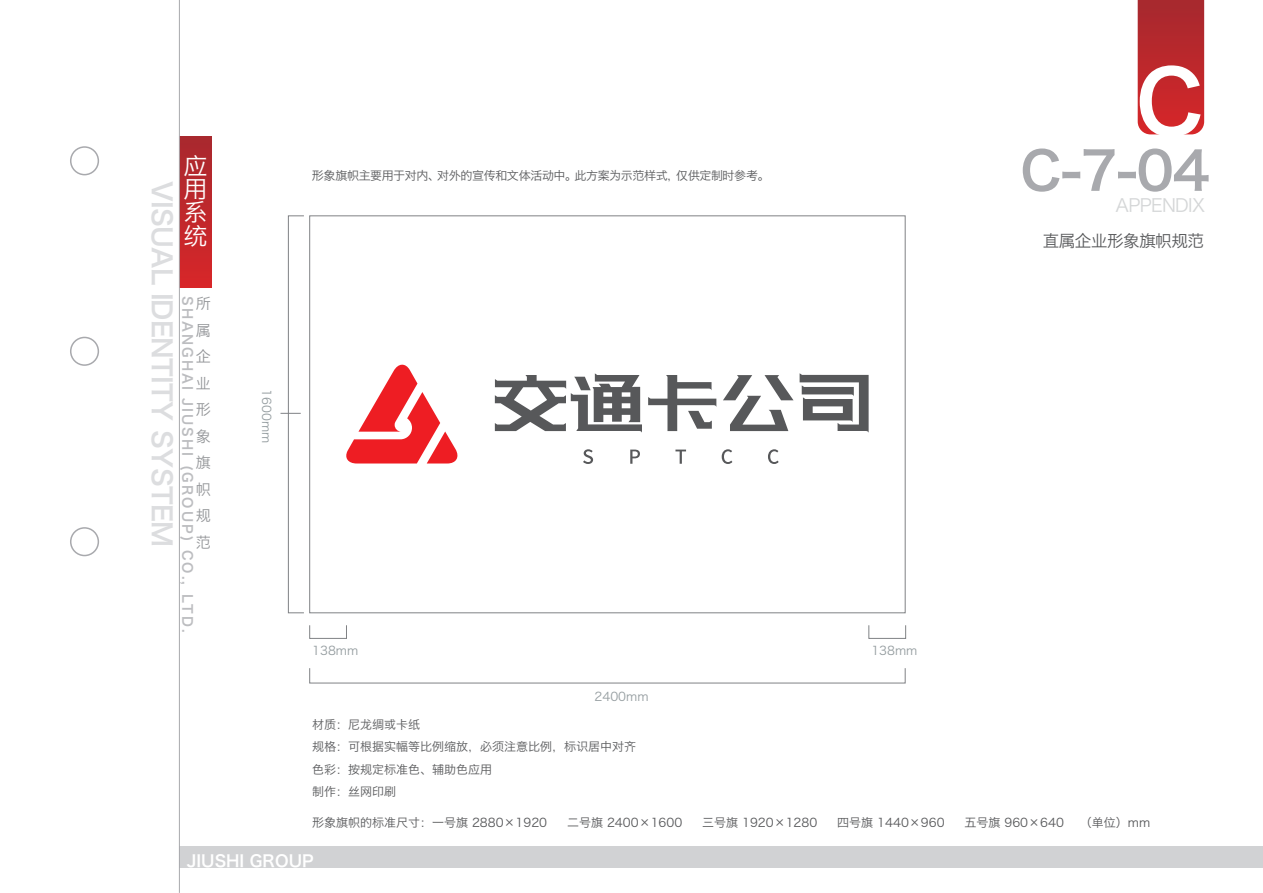
<style>
.page{position:relative;width:1263px;height:893px;background:#fff}
.page>*{position:absolute;margin:0;border:0;box-sizing:border-box;transform-origin:0 0}
.t1{font:86.25px "Hiragino Sans GB W6";color:#fff}
.t2{font:52.2px "Hiragino Sans GB W6";color:#a8a9ad}
.t3{font:26.4px "Hiragino Sans GB W6";letter-spacing:-.025em;color:#dcdddf}
.t4{font:24px/23.2px "Hiragino Sans GB W3";color:#fff;text-align:justify}
.t5{font:18px "Hiragino Sans GB W3";letter-spacing:-.03em;color:#d4d6d7}
.t6{font:16.5px "Hiragino Sans GB W3";letter-spacing:-.025em;color:#57585a}
.t7{font:16.2px "Hiragino Sans GB W6";color:#fff}
.t8{font:15px/26.5px "Hiragino Sans GB W3";color:#939598;text-align:justify}
.t9{font:13.5px "Hiragino Sans GB W6";letter-spacing:.15em;color:#bcbdc0}
.t10{font:12px/22.5px "Hiragino Sans GB W3";color:#57585a}
.t11{font:12px "Hiragino Sans GB W3";letter-spacing:-.03em;color:#57585a}
.t12{font:12px "Hiragino Sans GB W3";color:#959da0}
</style>
<div class="page">
<svg style="left:1138px;top:0;width:66px;height:134px;background:#be282c"></svg>
<div style="left:179px;top:137px;width:32px;height:151px;background:linear-gradient(to bottom,#a8292e,#d72629)"></div>
<div style="left:179px;top:846px;width:1084px;height:21px;background:#d1d2d4"></div>
<div style="left:70px;top:146px;width:29px;height:29px;border:2px solid #a8a9ad;border-radius:50%"></div>
<div style="left:70px;top:337px;width:29px;height:29px;border:2px solid #a8a9ad;border-radius:50%"></div>
<div style="left:70px;top:527px;width:29px;height:29px;border:2px solid #a8a9ad;border-radius:50%"></div>
<hr style="left:179px;top:0;width:1px;height:893px;background:#a8a9ad">
<div style="left:288px;top:216px;width:16px;height:397px;border:1px solid #808285"></div>
<svg style="left:280px;top:413px;width:21px;height:1px"></svg>
<div style="left:309px;top:216px;width:596px;height:397px;background:#fff;border:1px solid #808285"></div>
<div style="left:309px;top:625px;width:38px;height:14px;border:1px solid #808285"></div>
<div style="left:869px;top:625px;width:37px;height:14px;border:1px solid #808285"></div>
<svg style="left:346px;top:364px;width:112px;height:99px"></svg>
<svg style="left:495px;top:373px;width:147px;height:60px"></svg>
<svg style="left:648px;top:375px;width:68px;height:56px"></svg>
<svg style="left:723px;top:375px;width:70px;height:56px"></svg>
<svg style="left:800px;top:373px;width:69px;height:60px"></svg>
<svg style="left:583px;top:449px;width:10px;height:15px"></svg>
<svg style="left:630px;top:450px;width:10px;height:14px"></svg>
<svg style="left:675px;top:450px;width:11px;height:14px"></svg>
<svg style="left:722px;top:449px;width:10px;height:15px"></svg>
<svg style="left:768px;top:449px;width:11px;height:15px"></svg>
<h3 class="t4" style="left:183px;top:154px;width:24px">应用系统</h3>
<h3 class="t3" style="left:179px;top:181px;width:368px;rotate:90deg">VISUAL IDENTITY SYSTEM</h3>
<p class="t8" style="left:196px;top:290px;width:16px">所属企业形象旗帜规范</p>
<p class="t9" style="left:196px;top:296px;width:338px;rotate:90deg">SHANGHAI JIUSHI (GROUP) CO., LTD.</p>
<p class="t11" style="left:312px;top:168px;width:459px">形象旗帜主要用于对内、对外的宣传和文体活动中。此方案为示范样式，仅供定制时参考。</p>
<p class="t12" style="left:274px;top:389px;width:55px;rotate:90deg">1600mm</p>
<h1 class="t1" style="left:1136px;top:45px;width:70px">C</h1>
<h2 class="t2" style="left:1020px;top:136px;width:191px">C-7-04</h2>
<h3 class="t5" style="left:1115px;top:194px;width:91px">APPENDIX</h3>
<h3 class="t6" style="left:1043px;top:230px;width:163px">直属企业形象旗帜规范</h3>
<p class="t12" style="left:312px;top:643px;width:47px">138mm</p>
<p class="t12" style="left:871px;top:643px;width:47px">138mm</p>
<p class="t12" style="left:595px;top:689px;width:55px">2400mm</p>
<p class="t10" style="left:312px;top:713px;width:325px">材质：尼龙绸或卡纸<br>规格：可根据实幅等比例缩放，必须注意比例，标识居中对齐色彩：按规定标准色、辅助色应用<br>制作：丝网印刷</p>
<p class="t10" style="left:312px;top:811px;width:237px">形象旗帜的标准尺寸：一号旗 2880×1920</p>
<p class="t10" style="left:567px;top:811px;width:117px">二号旗 2400×1600</p>
<p class="t10" style="left:702px;top:811px;width:117px">三号旗 1920×1280</p>
<p class="t10" style="left:837px;top:811px;width:109px">四号旗 1440×960</p>
<p class="t10" style="left:964px;top:811px;width:101px">五号旗 960×640</p>
<p class="t10" style="left:1080px;top:811px;width:72px">（单位）mm</p>
<h3 class="t7" style="left:187px;top:851px;width:128px">JIUSHI GROUP</h3>
</div>
